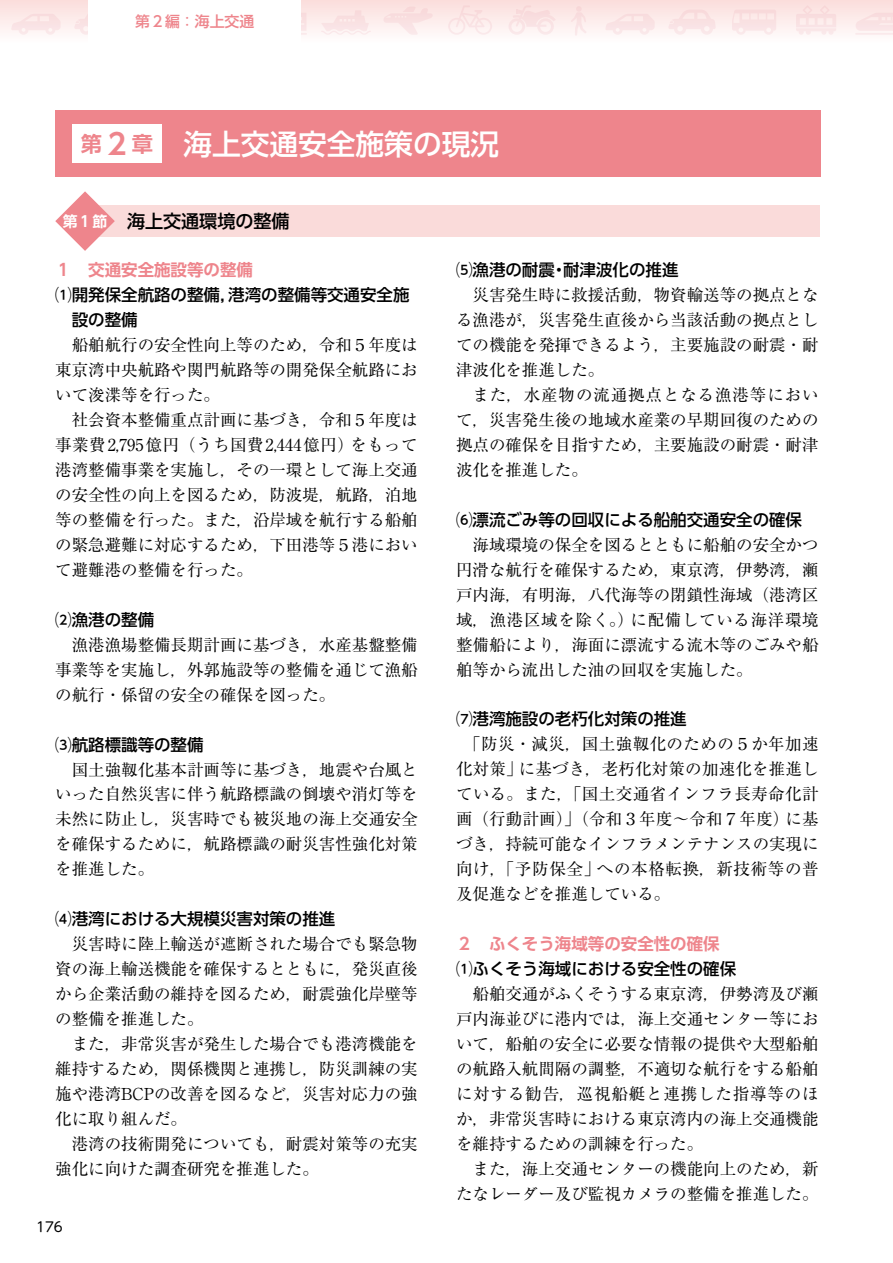
<style>
.page{position:relative;width:893px;height:1263px;background:#fff}
.page>*{position:absolute;margin:0;border:0;box-sizing:border-box;transform-origin:0 0}
.t1{font:500 28.65px "UD Shin Go Pr 6 N";color:#fff}
.t2{font:500 18px "UD Shin Go Pr 6 N";color:#000}
.t3{font:16.5px/25px "Ryumin Pro";color:#000;text-align:justify}
.t4{font:500 16.5px/25px "UD Shin Go Pr 6 N";color:#000}
.t5{font:700 16.5px "UD Shin Go Pr 6 N De";color:#ee858c}
.t6{font:500 14.85px "UD Shin Go Pr 6 N";color:#ee858c}
.t7{font:13.5px "UD Shin M Go Pr 6 N";color:#000}
.s1{font-family:"Koz Min Pr 6 N";font-weight:400}
.s2{font-family:"UD Shin Go Pr 6 N De";font-weight:700;font-size:21.3px;color:#ee858c}
.s3{font-family:"UD Shin Go Pr 6 N De";font-weight:700;color:#ee858c}
.s4{font-family:"UD Shin Go Pr 6 N De";font-weight:700;font-size:14.85px;color:#fff}
</style>
<div class="page">
<div style="left:55px;top:111px;width:766px;height:66px;background:#ee858c"></div>
<div style="left:72px;top:125px;width:90px;height:38px;background:#fff"></div>
<div style="left:86px;top:205px;width:734px;height:32px;background:#fadbda"></div>
<svg style="left:55px;top:191px;width:60px;height:60px"></svg>
<div style="left:0;top:0;width:892px;height:42px;background:linear-gradient(to bottom,#fbdddb,#fffcfc)"></div>
<svg style="left:11px;top:14px;width:50px;height:21px"></svg>
<svg style="left:74px;top:10px;width:15px;height:25px"></svg>
<svg style="left:321px;top:10px;width:50px;height:25px"></svg>
<hr style="left:261px;top:33px;width:46px;height:2px;background:#dc6b82">
<svg style="left:301px;top:13px;width:5px;height:18px"></svg>
<svg style="left:383px;top:7px;width:50px;height:28px"></svg>
<svg style="left:448px;top:5px;width:44px;height:30px"></svg>
<svg style="left:508px;top:5px;width:48px;height:30px"></svg>
<svg style="left:571px;top:6px;width:15px;height:30px"></svg>
<svg style="left:605px;top:14px;width:50px;height:21px"></svg>
<svg style="left:668px;top:10px;width:48px;height:25px"></svg>
<svg style="left:732px;top:10px;width:44px;height:25px"></svg>
<svg style="left:855px;top:13px;width:37px;height:22px"></svg>
<svg style="left:796px;top:5px;width:40px;height:30px"></svg>
<div style="left:89px;top:0;width:212px;height:48px;background:#fff"></div>
<p class="t6" style="left:135px;top:9px;width:121px">第２編<span class="s1">：</span>海上交通</p>
<h1 class="t1" style="left:81px;top:121px;width:420px"><span class="s2">第</span> <span class="s3">2</span> <span class="s2">章</span> 海上交通安全施策の現況</h1>
<p class="t2" style="left:63px;top:207px;width:228px"><span class="s4">第１節</span> 海上交通環境の整備</p>
<p class="t5" style="left:55px;top:256px;width:199px">１　交通安全施設等の整備</p>
<p class="t4" style="left:72px;top:282px;width:339px;text-indent:-16px">⑴開発保全航路の整備，港湾の整備等交通安全施設の整備</p>
<p class="t3" style="left:55px;top:331px;width:364px;text-indent:16px">船舶航行の安全性向上等のため，令和５年度は東京湾中央航路や関門航路等の開発保全航路において浚渫等を行った。</p>
<p class="t3" style="left:55px;top:406px;width:364px;text-indent:16px">社会資本整備重点計画に基づき，令和５年度は事業費2,795億円（うち国費2,444億円）をもって港湾整備事業を実施し，その一環として海上交通の安全性の向上を図るため，防波堤，航路，泊地等の整備を行った。また，沿岸域を航行する船舶の緊急避難に対応するため，下田港等５港において避難港の整備を行った。</p>
<p class="t4" style="left:55px;top:606px;width:100px">⑵漁港の整備</p>
<p class="t3" style="left:55px;top:631px;width:364px;text-indent:16px">漁港漁場整備長期計画に基づき，水産基盤整備事業等を実施し，外郭施設等の整備を通じて漁船の航行・係留の安全の確保を図った。</p>
<p class="t4" style="left:55px;top:731px;width:150px">⑶航路標識等の整備</p>
<p class="t3" style="left:55px;top:756px;width:364px;text-indent:16px">国土強靱化基本計画等に基づき，地震や台風といった自然災害に伴う航路標識の倒壊や消灯等を未然に防止し，災害時でも被災地の海上交通安全を確保するために，航路標識の耐災害性強化対策を推進した。</p>
<p class="t4" style="left:55px;top:906px;width:282px">⑷港湾における大規模災害対策の推進</p>
<p class="t3" style="left:55px;top:930px;width:364px;text-indent:16px">災害時に陸上輸送が遮断された場合でも緊急物資の海上輸送機能を確保するとともに，発災直後から企業活動の維持を図るため，耐震強化岸壁等の整備を推進した。</p>
<p class="t3" style="left:55px;top:1030px;width:364px;text-indent:16px">また，非常災害が発生した場合でも港湾機能を維持するため，関係機関と連携し，防災訓練の実施や港湾BCPの改善を図るなど，災害対応力の強化に取り組んだ。</p>
<p class="t3" style="left:55px;top:1130px;width:364px;text-indent:16px">港湾の技術開発についても，耐震対策等の充実強化に向けた調査研究を推進した。</p>
<p class="t7" style="left:36px;top:1216px;width:28px">176</p>
<p class="t4" style="left:456px;top:256px;width:224px">⑸漁港の耐震・耐津波化の推進</p>
<p class="t3" style="left:456px;top:281px;width:364px;text-indent:16px">災害発生時に救援活動，物資輸送等の拠点となる漁港が，災害発生直後から当該活動の拠点としての機能を発揮できるよう，主要施設の耐震・耐津波化を推進した。</p>
<p class="t3" style="left:456px;top:381px;width:364px;text-indent:16px">また，水産物の流通拠点となる漁港等において，災害発生後の地域水産業の早期回復のための拠点の確保を目指すため，主要施設の耐震・耐津波化を推進した。</p>
<p class="t4" style="left:456px;top:506px;width:348px">⑹漂流ごみ等の回収による船舶交通安全の確保</p>
<p class="t3" style="left:456px;top:531px;width:364px;text-indent:16px">海域環境の保全を図るとともに船舶の安全かつ円滑な航行を確保するため，東京湾，伊勢湾，瀬戸内海，有明海，八代海等の閉鎖性海域（港湾区域，漁港区域を除く。）に配備している海洋環境整備船により，海面に漂流する流木等のごみや船舶等から流出した油の回収を実施した。</p>
<p class="t4" style="left:456px;top:706px;width:232px">⑺港湾施設の老朽化対策の推進</p>
<p class="t3" style="left:456px;top:731px;width:364px;text-indent:8px">「防災・減災，国土強靱化のための５か年加速化対策」に基づき，老朽化対策の加速化を推進している。また，「国土交通省インフラ長寿命化計画（行動計画）」（令和３年度～令和７年度）に基づき，持続可能なインフラメンテナンスの実現に向け，「予防保全」への本格転換，新技術等の普及促進などを推進している。</p>
<p class="t5" style="left:456px;top:930px;width:265px">２　ふくそう海域等の安全性の確保</p>
<p class="t4" style="left:456px;top:956px;width:282px">⑴ふくそう海域における安全性の確保</p>
<p class="t3" style="left:456px;top:980px;width:364px;text-indent:16px">船舶交通がふくそうする東京湾，伊勢湾及び瀬戸内海並びに港内では，海上交通センター等において，船舶の安全に必要な情報の提供や大型船舶の航路入航間隔の調整，不適切な航行をする船舶に対する勧告，巡視船艇と連携した指導等のほか，非常災害時における東京湾内の海上交通機能を維持するための訓練を行った。</p>
<p class="t3" style="left:456px;top:1155px;width:364px;text-align:right">また，海上交通センターの機能向上のため，新たなレーダー及び監視カメラの整備を推進した。</p>
</div>
